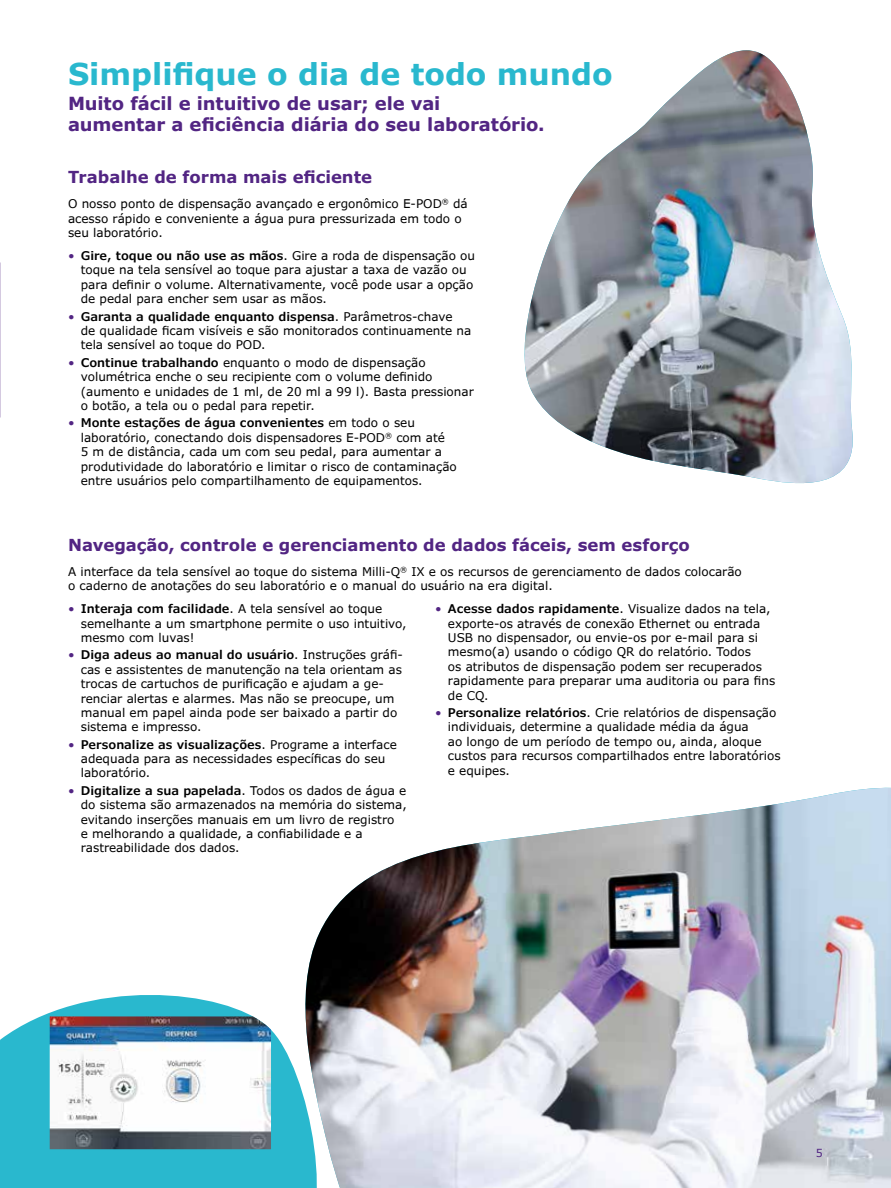
<style>
.page{position:relative;width:891px;height:1188px;background:#fff}
.page>*{position:absolute;margin:0;border:0;box-sizing:border-box;transform-origin:0 0}
.t1{font:700 30px "Verdana Pro";color:#29b8ce}
.t2{font:700 18px/21.6px "Verdana Pro";letter-spacing:-.005em;color:#522583}
.t3{font:700 16.5px "Verdana Pro";color:#522583}
.t4{font:12px/14.4px "Verdana Pro";color:#000}
.t5{font:11.1px "Verdana Pro";color:#522583}
.s1{color:#522583}
.s2{font-weight:600}
</style>
<div class="page">
<img style="left:307px;top:788px;width:584px;height:400px">
<img style="left:524px;top:50px;width:329px;height:434px">
<svg style="left:0;top:976px;width:340px;height:212px;fill:#29b8ce"></svg>
<img style="left:50px;top:1016px;width:221px;height:133px">
<h1 class="t1" style="left:68px;top:54px;width:546px">Simplifique o dia de todo mundo</h1>
<h2 class="t2" style="left:68px;top:92px;width:478px">Muito fácil e intuitivo de usar; ele vai<br>aumentar a eficiência diária do seu laboratório.</h2>
<h3 class="t3" style="left:68px;top:166px;width:306px">Trabalhe de forma mais eficiente</h3>
<p class="t4" style="left:68px;top:197px;width:401px">O nosso ponto de dispensação avançado e ergonômico E-POD<sup>®</sup> dá acesso rápido e conveniente a água pura pressurizada em todo o seu laboratório.</p>
<p class="t4" style="left:81px;top:249px;width:396px;text-indent:-13px"><span class="s1">•</span> <span class="s2">Gire, toque ou não use as mãos</span>. Gire a roda de dispensação ou toque na tela sensível ao toque para ajustar a taxa de vazão ou para definir o volume. Alternativamente, você pode usar a opção de pedal para encher sem usar as mãos.</p>
<p class="t4" style="left:81px;top:309px;width:392px;text-indent:-13px"><span class="s1">•</span> <span class="s2">Garanta a qualidade enquanto dispensa</span>. Parâmetros-chave<br>de qualidade ficam visíveis e são monitorados continuamente na tela sensível ao toque do POD.</p>
<p class="t4" style="left:81px;top:355px;width:395px;text-indent:-13px"><span class="s1">•</span> <span class="s2">Continue trabalhando</span> enquanto o modo de dispensação volumétrica enche o seu recipiente com o volume definido (aumento e unidades de 1 ml, de 20 ml a 99 l). Basta pressionar o botão, a tela ou o pedal para repetir.</p>
<p class="t4" style="left:81px;top:416px;width:378px;text-indent:-13px"><span class="s1">•</span> <span class="s2">Monte estações de água convenientes</span> em todo o seu laboratório, conectando dois dispensadores E-POD<sup>®</sup> com até<br>5 m de distância, cada um com seu pedal, para aumentar a produtividade do laboratório e limitar o risco de contaminação entre usuários pelo compartilhamento de equipamentos.</p>
<h3 class="t3" style="left:68px;top:534px;width:623px">Navegação, controle e gerenciamento de dados fáceis, sem esforço</h3>
<p class="t4" style="left:68px;top:564px;width:675px">A interface da tela sensível ao toque do sistema Milli-Q<sup>®</sup> IX e os recursos de gerenciamento de dados colocarão o caderno de anotações do seu laboratório e o manual do usuário na era digital.</p>
<p class="t4" style="left:81px;top:602px;width:327px;text-indent:-13px"><span class="s1">•</span> <span class="s2">Interaja com facilidade</span>. A tela sensível ao toque semelhante a um smartphone permite o uso intuitivo, mesmo com luvas!</p>
<p class="t4" style="left:81px;top:648px;width:324px;text-indent:-13px"><span class="s1">•</span> <span class="s2">Diga adeus ao manual do usuário</span>. Instruções gráfi&shy;cas e assistentes de manutenção na tela orientam as trocas de cartuchos de purificação e ajudam a ge&shy;renciar alertas e alarmes. Mas não se preocupe, um manual em papel ainda pode ser baixado a partir do sistema e impresso.</p>
<p class="t4" style="left:81px;top:737px;width:318px;text-indent:-13px"><span class="s1">•</span> <span class="s2">Personalize as visualizações</span>. Programe a interface adequada para as necessidades específicas do seu laboratório.</p>
<p class="t4" style="left:81px;top:783px;width:328px;text-indent:-13px"><span class="s1">•</span> <span class="s2">Digitalize a sua papelada</span>. Todos os dados de água e do sistema são armazenados na memória do sistema, evitando inserções manuais em um livro de registro<br>e melhorando a qualidade, a confiabilidade e a rastreabilidade dos dados.</p>
<p class="t4" style="left:448px;top:602px;width:329px;text-indent:-13px"><span class="s1">•</span> <span class="s2">Acesse dados rapidamente</span>. Visualize dados na tela, exporte-os através de conexão Ethernet ou entrada USB no dispensador, ou envie-os por e-mail para si mesmo(a) usando o código QR do relatório. Todos<br>os atributos de dispensação podem ser recuperados rapidamente para preparar uma auditoria ou para fins de CQ.</p>
<p class="t4" style="left:448px;top:706px;width:334px;text-indent:-13px"><span class="s1">•</span> <span class="s2">Personalize relatórios</span>. Crie relatórios de dispensação individuais, determine a qualidade média da água<br>ao longo de um período de tempo ou, ainda, aloque custos para recursos compartilhados entre laboratórios e equipes.</p>
<p class="t5" style="left:816px;top:1146px;width:9px">5</p>
</div>
